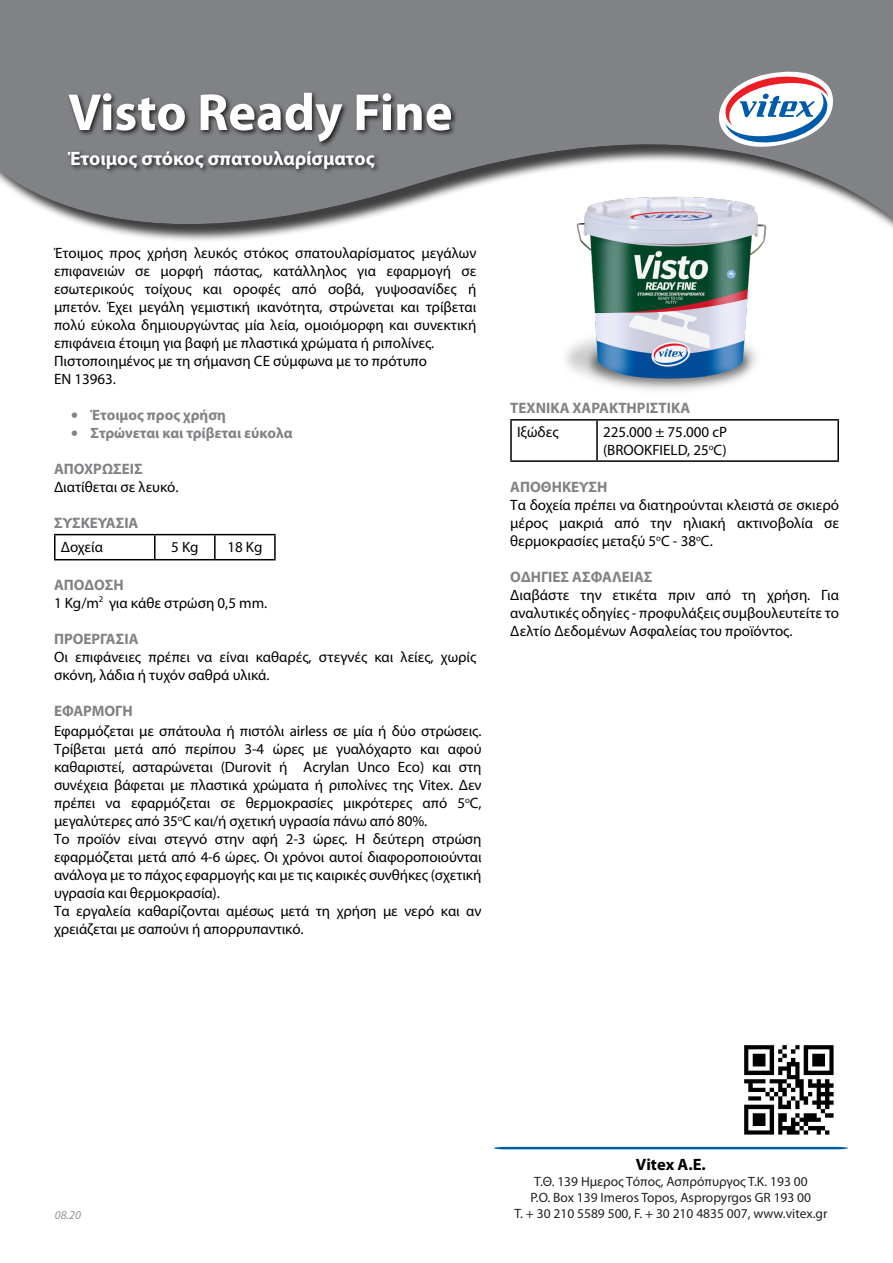
<style>
.page{position:relative;width:893px;height:1263px;background:#fff}
.page>*{position:absolute;margin:0;border:0;box-sizing:border-box;transform-origin:0 0}
.t1{font:700 52.5px "Myriad Pro";color:#fff}
.t2{font:700 19.5px "Myriad Pro";color:#fff}
.t3{font:700 16.5px "Myriad Pro";color:#000}
.t4{font:700 15.15px "Myriad Pro";color:#808285}
.t5{font:15px/18px "Myriad Pro";letter-spacing:-.005em;color:#000}
.t6{font:700 15px "Myriad Pro";color:#808285}
.t7{font:13.5px/16.2px "Myriad Pro";color:#221f1f;text-align:center}
.t8{font:italic 12px "Myriad Pro";color:#939598}
.s1{font-family:"Calibri"}
</style>
<div class="page">
<img style="left:566px;top:251px;width:191px;height:139px">
<svg style="left:124px;top:234px;width:642px;height:17px"></svg>
<svg style="left:0;top:0;width:893px;height:234px;fill:#808285"></svg>
<svg style="left:716px;top:67px;width:123px;height:88px"></svg>
<svg style="left:762px;top:93px;width:7px;height:6px"></svg>
<hr style="left:54px;top:534px;width:101px;height:1px;background:#000">
<hr style="left:54px;top:535px;width:2px;height:24px;background:#000">
<hr style="left:155px;top:534px;width:60px;height:1px;background:#000">
<hr style="left:154px;top:535px;width:2px;height:24px;background:#000">
<hr style="left:215px;top:534px;width:61px;height:1px;background:#000">
<hr style="left:214px;top:535px;width:2px;height:24px;background:#000">
<hr style="left:274px;top:535px;width:2px;height:24px;background:#000">
<hr style="left:54px;top:559px;width:101px;height:1px;background:#000">
<hr style="left:155px;top:559px;width:60px;height:1px;background:#000">
<hr style="left:215px;top:559px;width:61px;height:1px;background:#000">
<svg style="left:66px;top:91px;width:392px;height:84px;fill:#797b7e"></svg>
<hr style="left:510px;top:419px;width:87px;height:2px;background:#000">
<hr style="left:510px;top:421px;width:2px;height:39px;background:#000">
<hr style="left:597px;top:419px;width:242px;height:2px;background:#000">
<hr style="left:596px;top:421px;width:2px;height:39px;background:#000">
<hr style="left:837px;top:421px;width:2px;height:39px;background:#000">
<hr style="left:510px;top:460px;width:87px;height:2px;background:#000">
<hr style="left:597px;top:460px;width:242px;height:2px;background:#000">
<img style="left:744px;top:1045px;width:90px;height:90px">
<svg style="left:494px;top:1147px;width:354px;height:2px"></svg>
<h1 class="t1" style="left:68px;top:78px;width:386px">Visto Ready Fine</h1>
<h2 class="t2" style="left:68px;top:145px;width:308px">Έτοιμος στόκος σπατουλαρίσματος</h2>
<p class="t5" style="left:54px;top:244px;width:424px">Έτοιμος προς χρήση λευκός στόκος σπατουλαρίσματος μεγάλων επιφανειών σε μορφή πάστας, κατάλληλος για εφαρμογή σε εσωτερικούς τοίχους και οροφές από σοβά, γυψοσανίδες ή μπετόν. Έχει μεγάλη γεμιστική ικανότητα, στρώνεται και τρίβεται πολύ εύκολα δημιουργώντας μία λεία, ομοιόμορφη και συνεκτική επιφάνεια έτοιμη για βαφή με πλαστικά χρώματα ή ριπολίνες.<br>Πιστοποιημένος με τη σήμανση CE σύμφωνα με το πρότυπο<br>EN 13963.</p>
<p class="t6" style="left:71px;top:405px;width:157px"><span class="s1">•</span> Έτοιμος προς χρήση</p>
<p class="t6" style="left:71px;top:423px;width:223px"><span class="s1">•</span> Στρώνεται και τρίβεται εύκολα</p>
<p class="t4" style="left:54px;top:459px;width:90px">ΑΠΟΧΡΩΣΕΙΣ</p>
<p class="t5" style="left:54px;top:478px;width:126px">Διατίθεται σε λευκό.</p>
<p class="t4" style="left:54px;top:513px;width:86px">ΣΥΣΚΕΥΑΣΙΑ</p>
<p class="t5" style="left:61px;top:538px;width:44px">Δοχεία</p>
<p class="t5" style="left:171px;top:538px;width:29px">5 Kg</p>
<p class="t5" style="left:227px;top:538px;width:37px">18 Kg</p>
<p class="t4" style="left:54px;top:575px;width:71px">ΑΠΟΔΟΣΗ</p>
<p class="t5" style="left:54px;top:594px;width:215px">1 Kg/m<sup>2</sup> για κάθε στρώση 0,5 mm.</p>
<p class="t4" style="left:54px;top:629px;width:86px">ΠΡΟΕΡΓΑΣΙΑ</p>
<p class="t5" style="left:54px;top:648px;width:424px">Οι επιφάνειες πρέπει να είναι καθαρές, στεγνές και λείες, χωρίς σκόνη, λάδια ή τυχόν σαθρά υλικά.</p>
<p class="t4" style="left:54px;top:701px;width:80px">ΕΦΑΡΜΟΓΗ</p>
<p class="t5" style="left:54px;top:722px;width:429px">Εφαρμόζεται με σπάτουλα ή πιστόλι airless σε μία ή δύο στρώσεις.<br>Τρίβεται μετά από περίπου 3-4 ώρες με γυαλόχαρτο και αφού καθαριστεί, ασταρώνεται (Durovit ή Acrylan Unco Eco) και στη συνέχεια βάφεται με πλαστικά χρώματα ή ριπολίνες της Vitex. Δεν πρέπει να εφαρμόζεται σε θερμοκρασίες μικρότερες από 5<sup>ο</sup>C, μεγαλύτερες από 35<sup>ο</sup>C και/ή σχετική υγρασία πάνω από 80%.<br>Το προϊόν είναι στεγνό στην αφή 2-3 ώρες. Η δεύτερη στρώση εφαρμόζεται μετά από 4-6 ώρες. Οι χρόνοι αυτοί διαφοροποιούνται ανάλογα με το πάχος εφαρμογής και με τις καιρικές συνθήκες (σχετική υγρασία και θερμοκρασία).<br>Τα εργαλεία καθαρίζονται αμέσως μετά τη χρήση με νερό και αν χρειάζεται με σαπούνι ή απορρυπαντικό.</p>
<p class="t4" style="left:510px;top:398px;width:182px">ΤΕΧΝΙΚΑ ΧΑΡΑΚΤΗΡΙΣΤΙΚΑ</p>
<p class="t5" style="left:517px;top:423px;width:43px">Ιξώδες</p>
<p class="t5" style="left:603px;top:423px;width:126px">225.000 ± 75.000 cP (BROOKFIELD, 25<sup>ο</sup>C)</p>
<p class="t4" style="left:510px;top:477px;width:99px">ΑΠΟΘΗΚΕΥΣΗ</p>
<p class="t5" style="left:510px;top:496px;width:330px;text-align:justify">Τα δοχεία πρέπει να διατηρούνται κλειστά σε σκιερό μέρος μακριά από την ηλιακή ακτινοβολία σε θερμοκρασίες μεταξύ 5<sup>ο</sup>C - 38<sup>ο</sup>C.</p>
<p class="t4" style="left:510px;top:567px;width:144px">ΟΔΗΓΙΕΣ ΑΣΦΑΛΕΙΑΣ</p>
<p class="t5" style="left:510px;top:586px;width:330px;text-align:justify">Διαβάστε την ετικέτα πριν από τη χρήση. Για αναλυτικές οδηγίες - προφυλάξεις συμβουλευτείτε το Δελτίο Δεδομένων Ασφαλείας του προϊόντος.</p>
<p class="t8" style="left:55px;top:1208px;width:28px">08.20</p>
<p class="t3" style="left:636px;top:1153px;width:71px">Vitex Α.Ε.</p>
<p class="t7" style="left:514px;top:1173px;width:315px">Τ.Θ. 139 Ημερος Τόπος, Ασπρόπυργος Τ.Κ. 193 00<br>P.O. Box 139 Imeros Topos, Aspropyrgos GR 193 00<br>T. + 30 210 5589 500, F. + 30 210 4835 007, www.vitex.gr</p>
</div>
